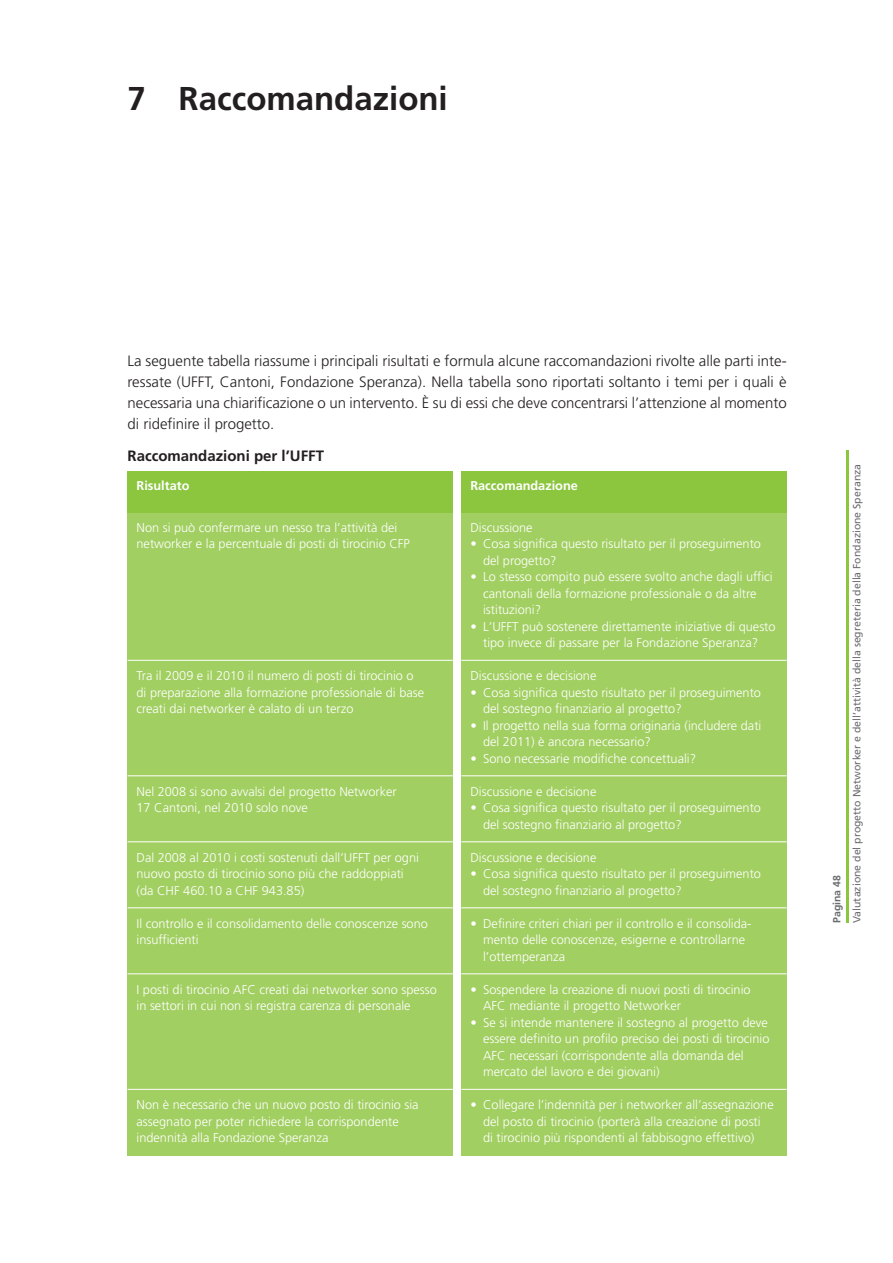
<style>
.page{position:relative;width:893px;height:1263px;background:#fff}
.page>*{position:absolute;margin:0;border:0;box-sizing:border-box;transform-origin:0 0}
.t1{font:700 33px "Frutiger";color:#231f20}
.t2{font:300 15px/21px "Frutiger";color:#231f20;text-align:justify}
.t3{font:700 15px "Frutiger";color:#231f20}
.t4{font:300 12.75px/16.5px "Frutiger";color:#fff}
.t5{font:700 12.75px "Frutiger";color:#fff}
.t6{font:10.5px "Frutiger";color:#6c6d70}
.t7{font:700 10.5px "Frutiger";color:#6c6d70}
</style>
<div class="page">
<hr style="left:846px;top:451px;width:2px;height:472px;background:#8bc63e">
<div style="left:128px;top:471px;width:325px;height:42px;background:#8bc63e"></div>
<div style="left:128px;top:513px;width:325px;height:643px;background:#a2cf62"></div>
<hr style="left:128px;top:660px;width:325px;height:1px;background:#fff">
<hr style="left:128px;top:775px;width:325px;height:1px;background:#fff">
<hr style="left:128px;top:841px;width:325px;height:1px;background:#fff">
<hr style="left:128px;top:907px;width:325px;height:1px;background:#fff">
<hr style="left:128px;top:973px;width:325px;height:1px;background:#fff">
<hr style="left:128px;top:1089px;width:325px;height:1px;background:#fff">
<div style="left:461px;top:471px;width:326px;height:42px;background:#8bc63e"></div>
<div style="left:461px;top:513px;width:326px;height:643px;background:#a2cf62"></div>
<hr style="left:461px;top:660px;width:326px;height:1px;background:#fff">
<hr style="left:461px;top:775px;width:326px;height:1px;background:#fff">
<hr style="left:461px;top:841px;width:326px;height:1px;background:#fff">
<hr style="left:461px;top:907px;width:326px;height:1px;background:#fff">
<hr style="left:461px;top:973px;width:326px;height:1px;background:#fff">
<hr style="left:461px;top:1089px;width:326px;height:1px;background:#fff">
<h1 class="t1" style="left:128px;top:85px;width:322px">7 Raccomandazioni</h1>
<p class="t2" style="left:128px;top:351px;width:661px">La seguente tabella riassume i principali risultati e formula alcune raccomandazioni rivolte alle parti inte&shy;ressate (UFFT, Cantoni, Fondazione Speranza). Nella tabella sono riportati soltanto i temi per i quali è necessaria una chiarificazione o un intervento. È su di essi che deve concentrarsi l’attenzione al momento di ridefinire il progetto.</p>
<p class="t3" style="left:128px;top:450px;width:198px">Raccomandazioni per l’UFFT</p>
<p class="t5" style="left:137px;top:480px;width:55px">Risultato</p>
<p class="t4" style="left:137px;top:520px;width:275px">Non si può confermare un nesso tra l’attività dei networker e la percentuale di posti di tirocinio CFP</p>
<p class="t4" style="left:137px;top:668px;width:289px">Tra il 2009 e il 2010 il numero di posti di tirocinio o di preparazione alla formazione professionale di base creati dai networker è calato di un terzo</p>
<p class="t4" style="left:137px;top:784px;width:262px">Nel 2008 si sono avvalsi del progetto Networker<br>17 Cantoni, nel 2010 solo nove</p>
<p class="t4" style="left:137px;top:850px;width:284px">Dal 2008 al 2010 i costi sostenuti dall’UFFT per ogni nuovo posto di tirocinio sono più che raddoppiati (da CHF 460.10 a CHF 943.85)</p>
<p class="t4" style="left:137px;top:916px;width:293px">Il controllo e il consolidamento delle conoscenze sono insufficienti</p>
<p class="t4" style="left:137px;top:982px;width:302px">I posti di tirocinio AFC creati dai networker sono spesso in settori in cui non si registra carenza di personale</p>
<p class="t4" style="left:137px;top:1097px;width:284px">Non è necessario che un nuovo posto di tirocinio sia assegnato per poter richiedere la corrispondente indennità alla Fondazione Speranza</p>
<p class="t5" style="left:470px;top:480px;width:109px">Raccomandazione</p>
<p class="t4" style="left:470px;top:520px;width:64px">Discussione</p>
<p class="t4" style="left:483px;top:536px;width:279px;text-indent:-13px">• Cosa significa questo risultato per il proseguimento del progetto?</p>
<p class="t4" style="left:483px;top:569px;width:291px;text-indent:-13px">• Lo stesso compito può essere svolto anche dagli uffici cantonali della formazione professionale o da altre istituzioni?</p>
<p class="t4" style="left:470px;top:619px;width:307px;text-align:center">• L’UFFT può sostenere direttamente iniziative di questo tipo invece di passare per la Fondazione Speranza?</p>
<p class="t4" style="left:470px;top:668px;width:128px">Discussione e decisione</p>
<p class="t4" style="left:483px;top:685px;width:279px;text-indent:-13px">• Cosa significa questo risultato per il proseguimento del sostegno finanziario al progetto?</p>
<p class="t4" style="left:483px;top:718px;width:280px;text-indent:-13px">• Il progetto nella sua forma originaria (includere dati del 2011) è ancora necessario?</p>
<p class="t4" style="left:470px;top:751px;width:227px">• Sono necessarie modifiche concettuali?</p>
<p class="t4" style="left:470px;top:784px;width:128px">Discussione e decisione</p>
<p class="t4" style="left:483px;top:800px;width:279px;text-indent:-13px">• Cosa significa questo risultato per il proseguimento del sostegno finanziario al progetto?</p>
<p class="t4" style="left:470px;top:850px;width:128px">Discussione e decisione</p>
<p class="t4" style="left:483px;top:866px;width:279px;text-indent:-13px">• Cosa significa questo risultato per il proseguimento del sostegno finanziario al progetto?</p>
<p class="t4" style="left:483px;top:916px;width:270px;text-indent:-13px">• Definire criteri chiari per il controllo e il consolida&shy;mento delle conoscenze, esigerne e controllarne l’ottemperanza</p>
<p class="t4" style="left:483px;top:982px;width:269px;text-indent:-13px">• Sospendere la creazione di nuovi posti di tirocinio<br>AFC mediante il progetto Networker</p>
<p class="t4" style="left:483px;top:1015px;width:288px;text-indent:-13px">• Se si intende mantenere il sostegno al progetto deve essere definito un profilo preciso dei posti di tirocinio AFC necessari (corrispondente alla domanda del mercato del lavoro e dei giovani)</p>
<p class="t4" style="left:470px;top:1097px;width:305px;text-align:center">• Collegare l’indennità per i networker all’assegnazione del posto di tirocinio (porterà alla creazione di posti<br>di tirocinio più rispondenti al fabbisogno effettivo)</p>
<p class="t7" style="left:832px;top:923px;width:49px;rotate:-90deg">Pagina 48</p>
<p class="t6" style="left:853px;top:923px;width:461px;rotate:-90deg">Valutazione del progetto Networker e dell’attività della segreteria della Fondazione Speranza</p>
</div>
